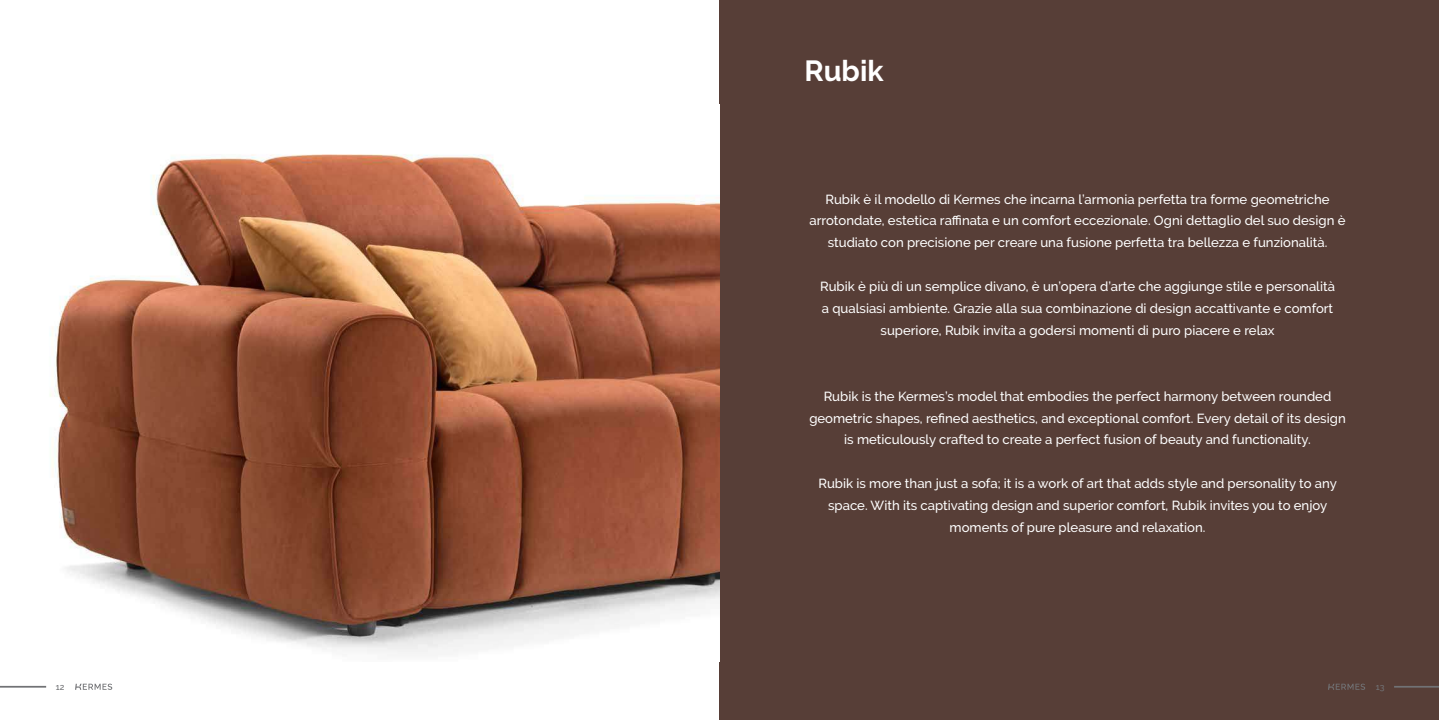
<style>
.page{position:relative;width:1439px;height:720px;background:#fff}
.page>*{position:absolute;margin:0;border:0;box-sizing:border-box;transform-origin:0 0}
.t1{font:700 28.96px "Raleway";color:#fff}
.t2{font:500 13.12px/21.9px "Raleway";color:#fff;text-align:center}
.t3{font:500 8.75px "Raleway";color:#717275}
</style>
<div class="page">
<div style="left:719px;top:0;width:720px;height:719px;background:#573e37"></div>
<img style="left:50px;top:154px;width:669px;height:500px">
<svg style="left:75px;top:683px;width:37px;height:6px"></svg>
<svg style="left:1328px;top:683px;width:37px;height:6px"></svg>
<hr style="left:0;top:685px;width:46px;height:2px;background:#717275">
<hr style="left:1394px;top:685px;width:45px;height:2px;background:#717275">
<h1 class="t1" style="left:804px;top:54px;width:80px">Rubik</h1>
<p class="t2" style="left:809px;top:188px;width:537px">Rubik è il modello di Kermes che incarna l’armonia perfetta tra forme geometriche arrotondate, estetica raffinata e un comfort eccezionale. Ogni dettaglio del suo design è studiato con precisione per creare una fusione perfetta tra bellezza e funzionalità.</p>
<p class="t2" style="left:820px;top:275px;width:516px">Rubik è più di un semplice divano, è un’opera d’arte che aggiunge stile e personalità a qualsiasi ambiente. Grazie alla sua combinazione di design accattivante e comfort superiore, Rubik invita a godersi momenti di puro piacere e relax</p>
<p class="t2" style="left:809px;top:385px;width:538px">Rubik is the Kermes’s model that embodies the perfect harmony between rounded geometric shapes, refined aesthetics, and exceptional comfort. Every detail of its design is meticulously crafted to create a perfect fusion of beauty and functionality.</p>
<p class="t2" style="left:818px;top:472px;width:520px">Rubik is more than just a sofa; it is a work of art that adds style and personality to any space. With its captivating design and superior comfort, Rubik invites you to enjoy moments of pure pleasure and relaxation.</p>
<p class="t3" style="left:56px;top:681px;width:10px">12</p>
<p class="t3" style="left:1375px;top:681px;width:10px">13</p>
</div>
